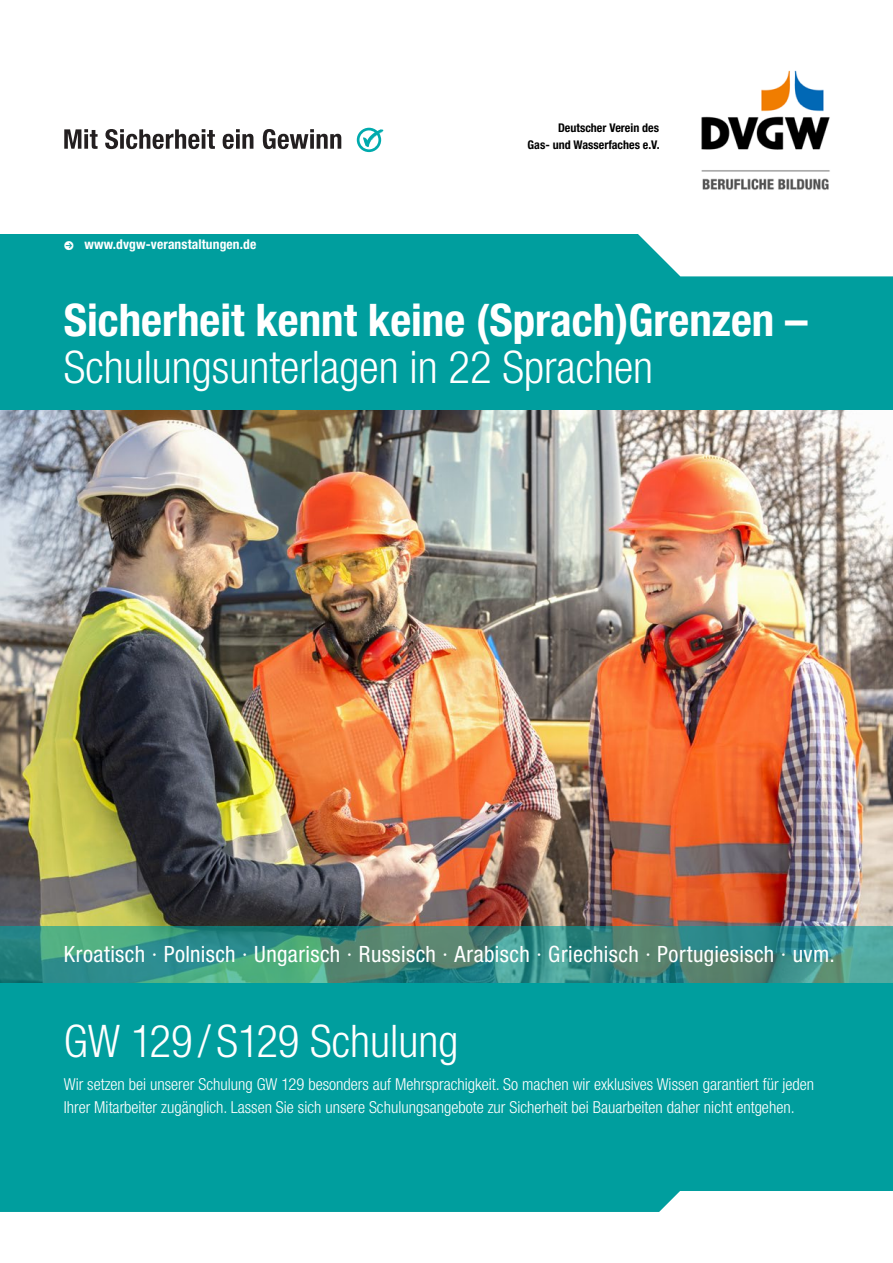
<style>
.page{position:relative;width:893px;height:1263px;background:#fff}
.page>*{position:absolute;margin:0;border:0;box-sizing:border-box;transform-origin:0 0}
.t1{font:300 condensed 45px "Helvetica Neue LT Pro";color:#fff}
.t2{font:700 condensed 45px "Helvetica Neue LT Pro";color:#fff}
.t3{font:condensed 22.5px "Helvetica Neue LT Pro";letter-spacing:.02em;color:#fff}
.t4{font:300 condensed 16.5px/23.1px "Helvetica Neue LT Pro";color:#fff}
.t5{font:700 condensed 13.5px "Helvetica Neue LT Pro";letter-spacing:.01em;color:#fff}
.t6{font:700 condensed 12px/17px "Helvetica Neue LT Pro";color:#000;text-align:right}
</style>
<div class="page">
<img style="left:701px;top:70px;width:129px;height:120px">
<img style="left:0;top:409px;width:893px;height:517px">
<div style="left:0;top:239px;width:893px;height:170px;background:#009e9e"></div>
<div style="left:0;top:234px;width:893px;height:21px;background:#009e9e"></div>
<svg style="left:638px;top:234px;width:255px;height:42px;background:#eaf7f7"></svg>
<div style="left:0;top:983px;width:893px;height:208px;background:#009e9e"></div>
<div style="left:0;top:1191px;width:680px;height:21px;background:#009e9e"></div>
<svg style="left:64px;top:129px;width:34px;height:20px"></svg>
<svg style="left:105px;top:129px;width:110px;height:20px"></svg>
<svg style="left:223px;top:129px;width:30px;height:20px"></svg>
<svg style="left:263px;top:129px;width:78px;height:20px"></svg>
<svg style="left:357px;top:128px;width:26px;height:24px"></svg>
<svg style="left:0;top:926px;width:893px;height:57px;background:#3f8e81"></svg>
<p class="t5" style="left:84px;top:236px;width:173px">www.dvgw-veranstaltungen.de</p>
<p class="t6" style="left:528px;top:119px;width:133px">Deutscher Verein des<br>Gas- und Wasserfaches e.V.</p>
<h1 class="t2" style="left:64px;top:293px;width:745px">Sicherheit kennt keine (Sprach)Grenzen –</h1>
<h1 class="t1" style="left:64px;top:341px;width:591px">Schulungsunterlagen in 22 Sprachen</h1>
<h2 class="t3" style="left:64px;top:941px;width:773px">Kroatisch ∙ Polnisch ∙ Ungarisch ∙ Russisch ∙ Arabisch ∙ Griechisch ∙ Portugiesisch ∙ uvm.</h2>
<h1 class="t1" style="left:64px;top:1015px;width:396px">GW 129 / S129 Schulung</h1>
<p class="t4" style="left:64px;top:1072px;width:752px">Wir setzen bei unserer Schulung GW 129 besonders auf Mehrsprachigkeit. So machen wir exklusives Wissen garantiert für jeden<br>Ihrer Mitarbeiter zugänglich. Lassen Sie sich unsere Schulungsangebote zur Sicherheit bei Bauarbeiten daher nicht entgehen.</p>
</div>
